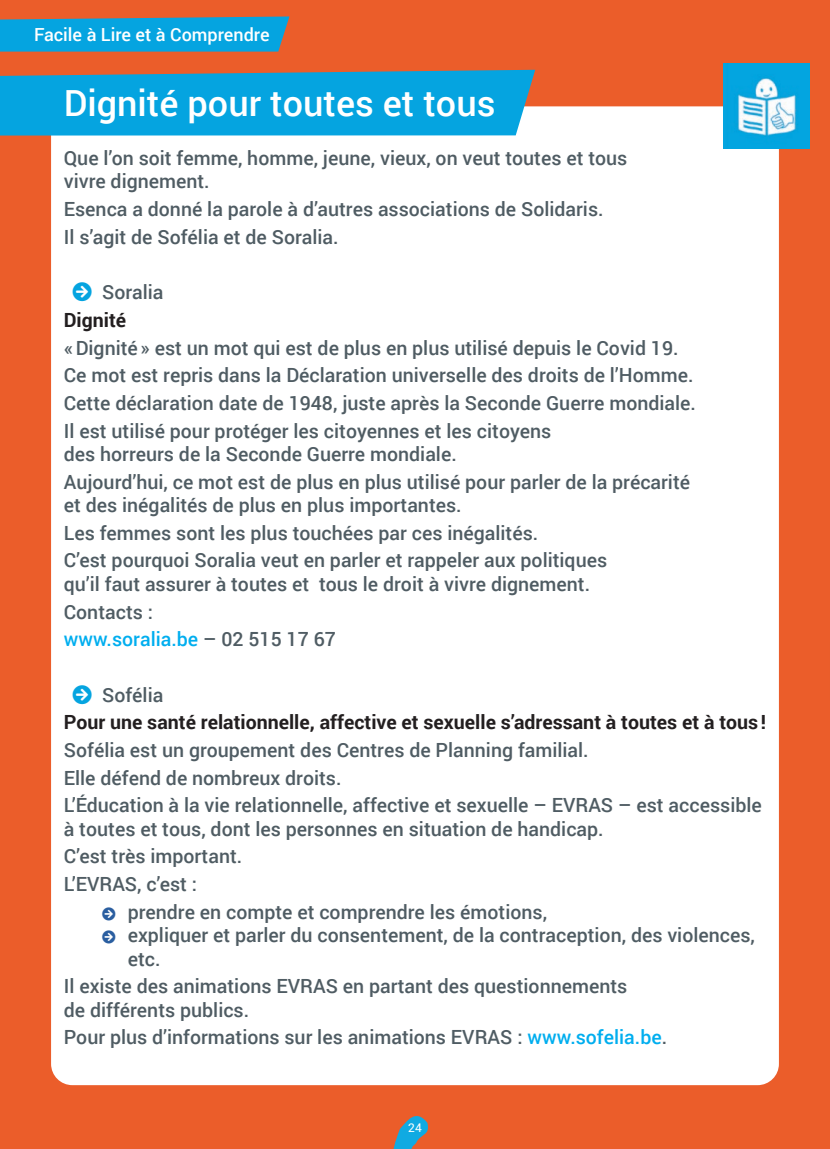
<style>
.page{position:relative;width:830px;height:1149px;background:#fff}
.page>*{position:absolute;margin:0;border:0;box-sizing:border-box;transform-origin:0 0}
.t1{font:500 36px "Roboto";color:#fff}
.t2{font:500 19.5px/27.6px "Roboto";color:#4f5c63}
.t3{font:700 19.5px "Roboto";color:#231f20}
.t4{font:500 18px "Roboto";color:#fff}
.t5{font:12px "Roboto";color:#fff}
.s1{color:#00aeef}
</style>
<div class="page">
<div style="left:0;top:0;width:829px;height:1148px;background:#eb5d2a"></div>
<hr style="left:829px;top:560px;width:1px;height:588px;background:#eb5d2a">
<svg style="left:393px;top:1116px;width:35px;height:32px"></svg>
<div style="left:51px;top:106px;width:727px;height:978px;background:#fff;border-radius:21px"></div>
<svg style="left:0;top:16px;width:289px;height:36px;background:#189dd0"></svg>
<div style="left:0;top:70px;width:535px;height:65px;background:#05a4e0"></div>
<img style="left:723px;top:64px;width:85px;height:85px">
<p class="t4" style="left:34px;top:22px;width:237px">Facile à Lire et à Comprendre</p>
<h1 class="t1" style="left:64px;top:78px;width:433px">Dignité pour toutes et tous</h1>
<p class="t2" style="left:64px;top:146px;width:565px;line-height:23.4px">Que l’on soit femme, homme, jeune, vieux, on veut toutes et tous vivre dignement.</p>
<p class="t2" style="left:64px;top:195px;width:541px">Esenca a donné la parole à d’autres associations de Solidaris.<br>Il s’agit de Sofélia et de Soralia.</p>
<p class="t2" style="left:102px;top:277px;width:63px">Soralia</p>
<p class="t3" style="left:64px;top:306px;width:64px">Dignité</p>
<p class="t2" style="left:64px;top:333px;width:633px">«Dignité» est un mot qui est de plus en plus utilisé depuis le Covid 19.<br>Ce mot est repris dans la Déclaration universelle des droits de l’Homme.<br>Cette déclaration date de 1948, juste après la Seconde Guerre mondiale.<br>Il est utilisé pour protéger les citoyennes et les citoyens</p>
<p class="t2" style="left:64px;top:439px;width:627px">des horreurs de la Seconde Guerre mondiale.<br>Aujourd’hui, ce mot est de plus en plus utilisé pour parler de la précarité</p>
<p class="t2" style="left:64px;top:490px;width:544px">et des inégalités de plus en plus importantes.<br>Les femmes sont les plus touchées par ces inégalités.<br>C’est pourquoi Soralia veut en parler et rappeler aux politiques</p>
<p class="t2" style="left:64px;top:569px;width:527px">qu’il faut assurer à toutes et tous le droit à vivre dignement.<br>Contacts :<br><span class="s1">www.soralia.be</span> – 02 515 17 67</p>
<p class="t2" style="left:102px;top:679px;width:63px">Sofélia</p>
<p class="t3" style="left:64px;top:708px;width:703px">Pour une santé relationnelle, affective et sexuelle s’adressant à toutes et à tous!</p>
<p class="t2" style="left:64px;top:735px;width:699px">Sofélia est un groupement des Centres de Planning familial.<br>Elle défend de nombreux droits.<br>L’Éducation à la vie relationnelle, affective et sexuelle – EVRAS – est accessible</p>
<p class="t2" style="left:64px;top:813px;width:541px">à toutes et tous, dont les personnes en situation de handicap.</p>
<p class="t2" style="left:64px;top:841px;width:180px">C’est très important.</p>
<p class="t2" style="left:64px;top:869px;width:135px">L’EVRAS, c’est :</p>
<p class="t2" style="left:128px;top:896px;width:420px">prendre en compte et comprendre les émotions,</p>
<p class="t2" style="left:128px;top:922px;width:628px;line-height:23.4px">expliquer et parler du consentement, de la contraception, des violences, etc.</p>
<p class="t2" style="left:64px;top:973px;width:564px;line-height:23.4px">Il existe des animations EVRAS en partant des questionnements de différents publics.</p>
<p class="t2" style="left:64px;top:1022px;width:604px">Pour plus d’informations sur les animations EVRAS : <span class="s1">www.sofelia.be</span>.</p>
<p class="t5" style="left:408px;top:1119px;width:15px">24</p>
</div>
